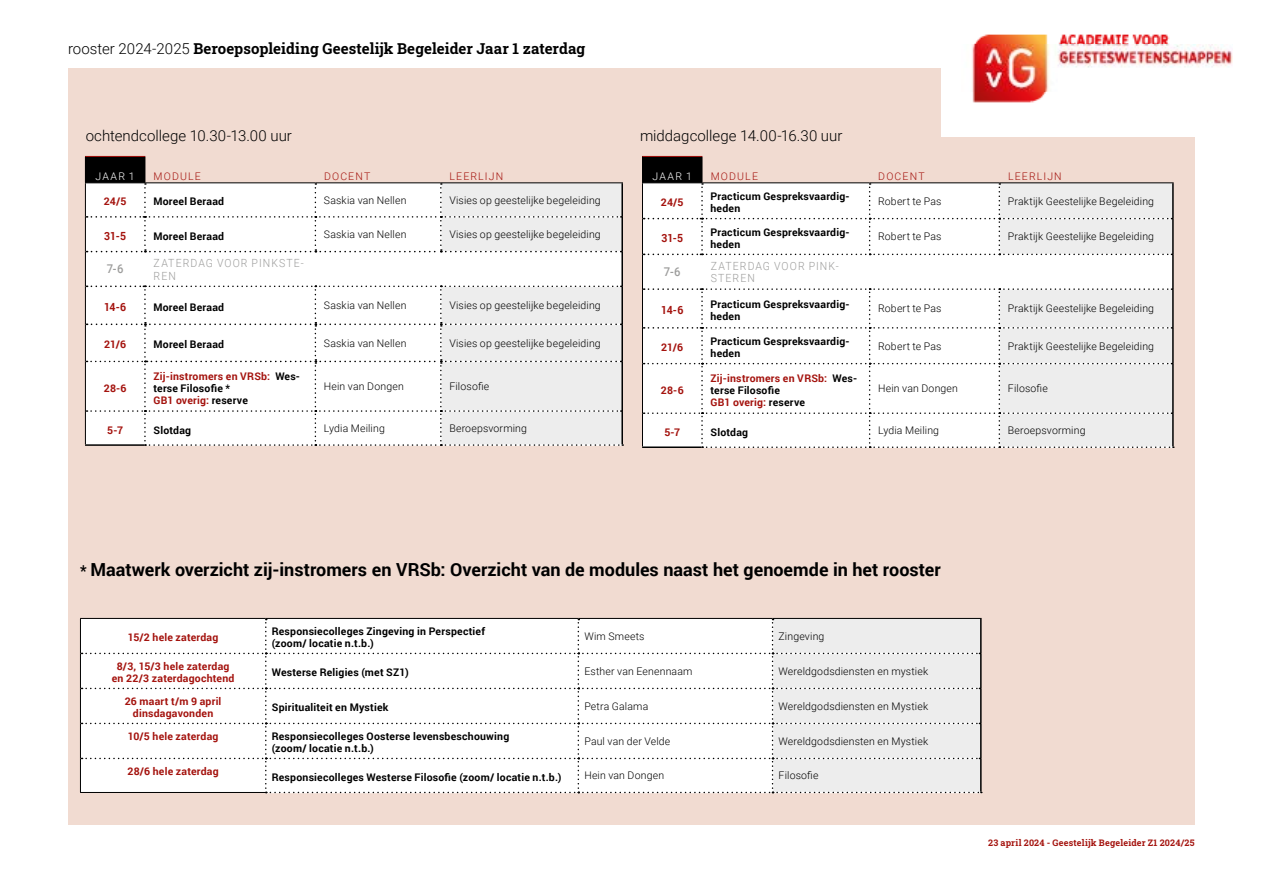
<style>
.page{position:relative;width:1263px;height:893px;background:#fff}
.page>*{position:absolute;margin:0;border:0;box-sizing:border-box;transform-origin:0 0}
.t1{font:700 18px "Roboto";color:#000}
.t2{font:15px "Roboto Slab";letter-spacing:.005em;color:#000}
.t3{font:300 15px "Roboto";color:#000}
.t4{font:500 12px "Roboto";color:#9d9d9c;scale:.93 1}
.t5{font:300 11.25px/12.9px "Roboto";letter-spacing:.105em;color:#9d9d9c;scale:.93 1}
.t6{font:700 11.25px "Roboto";letter-spacing:-.025em;color:#a4130e;scale:.93 1}
.t7{font:300 10.5px "Roboto";letter-spacing:.015em;color:#000}
.t8{font:700 10.5px/12px "Roboto";letter-spacing:.02em;color:#000}
.t9{font:700 10.5px/12px "Roboto";letter-spacing:.02em;color:#a4130e}
.t10{font:300 10.5px "Roboto";letter-spacing:.11em;color:#a4130e}
.t11{font:300 10.5px "Roboto";letter-spacing:.12em;color:#fff}
.t12{font:9px "Roboto Slab";letter-spacing:.025em;color:#a4130e}
.s1{font-family:"Roboto";font-weight:300}
.s2{color:#000}
.s3{font-size:15px}
</style>
<div class="page">
<div style="left:68px;top:68px;width:1127px;height:757px;background:#f1dbd1"></div>
<div style="left:941px;top:0;width:322px;height:136px;background:#fff"></div>
<img style="left:972px;top:34px;width:260px;height:68px">
<div style="left:643px;top:255px;width:356px;height:191px;background:#fff"></div>
<div style="left:999px;top:255px;width:173px;height:33px;background:#fff"></div>
<hr style="left:642px;top:254px;width:1px;height:35px;background:#000">
<hr style="left:642px;top:289px;width:1px;height:39px;background:#000">
<hr style="left:642px;top:328px;width:1px;height:36px;background:#000">
<hr style="left:642px;top:364px;width:1px;height:49px;background:#000">
<hr style="left:1172px;top:219px;width:2px;height:35px;background:#000">
<hr style="left:1172px;top:254px;width:2px;height:35px;background:#000">
<hr style="left:642px;top:156px;width:60px;height:1px;background:#a4130e">
<hr style="left:999px;top:182px;width:175px;height:1px;background:#000">
<hr style="left:642px;top:413px;width:1px;height:33px;background:#000">
<hr style="left:1172px;top:183px;width:2px;height:36px;background:#000">
<hr style="left:642px;top:446px;width:59px;height:2px;background:#000">
<svg style="left:644px;top:288px;width:530px;height:160px;background:#f5f5f5"></svg>
<svg style="left:642px;top:157px;width:530px;height:98px"></svg>
<div style="left:86px;top:252px;width:355px;height:192px;background:#fff"></div>
<div style="left:441px;top:252px;width:180px;height:33px;background:#fff"></div>
<hr style="left:85px;top:252px;width:1px;height:34px;background:#000">
<hr style="left:85px;top:286px;width:1px;height:38px;background:#000">
<hr style="left:85px;top:324px;width:1px;height:37px;background:#000">
<hr style="left:85px;top:361px;width:1px;height:50px;background:#000">
<hr style="left:441px;top:182px;width:182px;height:1px;background:#000">
<hr style="left:621px;top:183px;width:2px;height:34px;background:#000">
<hr style="left:621px;top:217px;width:2px;height:35px;background:#000">
<hr style="left:621px;top:252px;width:2px;height:34px;background:#000">
<hr style="left:85px;top:156px;width:60px;height:1px;background:#a4130e">
<hr style="left:85px;top:411px;width:1px;height:33px;background:#000">
<hr style="left:85px;top:444px;width:59px;height:2px;background:#000">
<svg style="left:87px;top:285px;width:536px;height:161px;background:#f4f4f4"></svg>
<svg style="left:85px;top:157px;width:537px;height:95px"></svg>
<hr style="left:80px;top:653px;width:1px;height:35px;background:#000">
<hr style="left:80px;top:688px;width:1px;height:35px;background:#000">
<hr style="left:80px;top:723px;width:1px;height:35px;background:#000">
<hr style="left:80px;top:618px;width:186px;height:1px;background:#000">
<hr style="left:80px;top:619px;width:1px;height:34px;background:#000">
<svg style="left:82px;top:618px;width:900px;height:175px;background:#f6f6f6"></svg>
<hr style="left:980px;top:619px;width:1px;height:34px;background:#000">
<hr style="left:980px;top:653px;width:1px;height:35px;background:#000">
<hr style="left:980px;top:688px;width:1px;height:35px;background:#000">
<hr style="left:980px;top:723px;width:1px;height:35px;background:#000">
<hr style="left:980px;top:758px;width:1px;height:34px;background:#000">
<hr style="left:80px;top:758px;width:1px;height:34px;background:#000">
<hr style="left:80px;top:792px;width:185px;height:1px;background:#000">
<h2 class="t2" style="left:68px;top:38px;width:519px"><span class="s1">rooster 2024-2025</span> Beroepsopleiding Geestelijk Begeleider Jaar 1 zaterdag</h2>
<h2 class="t3" style="left:86px;top:125px;width:208px">ochtendcollege 10.30-13.00 uur</h2>
<h2 class="t3" style="left:640px;top:125px;width:204px">middagcollege 14.00-16.30 uur</h2>
<p class="t11" style="left:653px;top:169px;width:41px">JAAR 1</p>
<p class="t10" style="left:711px;top:169px;width:49px">MODULE</p>
<p class="t10" style="left:878px;top:169px;width:48px">DOCENT</p>
<p class="t10" style="left:1008px;top:169px;width:55px">LEERLIJN</p>
<p class="t9" style="left:661px;top:196px;width:24px">24/5</p>
<p class="t8" style="left:710px;top:190px;width:141px">Practicum Gespreksvaardig&shy;heden</p>
<p class="t7" style="left:878px;top:194px;width:65px">Robert te Pas</p>
<p class="t7" style="left:1008px;top:194px;width:148px">Praktijk Geestelijke Begeleiding</p>
<p class="t6" style="left:661px;top:230px;width:25px">31-5</p>
<p class="t8" style="left:710px;top:226px;width:141px">Practicum Gespreksvaardig&shy;heden</p>
<p class="t7" style="left:878px;top:229px;width:65px">Robert te Pas</p>
<p class="t7" style="left:1008px;top:229px;width:148px">Praktijk Geestelijke Begeleiding</p>
<p class="t4" style="left:664px;top:264px;width:19px">7-6</p>
<p class="t5" style="left:711px;top:259px;width:139px">ZATERDAG VOOR PINK-<br>STEREN</p>
<p class="t6" style="left:661px;top:302px;width:25px">14-6</p>
<p class="t8" style="left:710px;top:298px;width:141px">Practicum Gespreksvaardig&shy;heden</p>
<p class="t7" style="left:878px;top:301px;width:65px">Robert te Pas</p>
<p class="t7" style="left:1008px;top:301px;width:148px">Praktijk Geestelijke Begeleiding</p>
<p class="t9" style="left:661px;top:341px;width:23px">21/6</p>
<p class="t8" style="left:710px;top:335px;width:141px">Practicum Gespreksvaardig&shy;heden</p>
<p class="t7" style="left:878px;top:339px;width:65px">Robert te Pas</p>
<p class="t7" style="left:1008px;top:339px;width:148px">Praktijk Geestelijke Begeleiding</p>
<p class="t9" style="left:661px;top:384px;width:24px">28-6</p>
<p class="t11" style="left:96px;top:169px;width:41px">JAAR 1</p>
<p class="t10" style="left:154px;top:169px;width:49px">MODULE</p>
<p class="t10" style="left:324px;top:169px;width:48px">DOCENT</p>
<p class="t10" style="left:449px;top:169px;width:55px">LEERLIJN</p>
<p class="t9" style="left:104px;top:195px;width:24px">24/5</p>
<p class="t8" style="left:153px;top:195px;width:72px">Moreel Beraad</p>
<p class="t7" style="left:324px;top:193px;width:84px">Saskia van Nellen</p>
<p class="t7" style="left:449px;top:193px;width:153px">Visies op geestelijke begeleiding</p>
<p class="t6" style="left:104px;top:228px;width:25px">31-5</p>
<p class="t8" style="left:153px;top:230px;width:72px">Moreel Beraad</p>
<p class="t7" style="left:324px;top:227px;width:84px">Saskia van Nellen</p>
<p class="t7" style="left:449px;top:227px;width:153px">Visies op geestelijke begeleiding</p>
<p class="t4" style="left:107px;top:261px;width:19px">7-6</p>
<p class="t5" style="left:154px;top:256px;width:163px">ZATERDAG VOOR PINKSTE-<br>REN</p>
<p class="t6" style="left:104px;top:299px;width:25px">14-6</p>
<p class="t8" style="left:153px;top:301px;width:72px">Moreel Beraad</p>
<p class="t7" style="left:324px;top:298px;width:84px">Saskia van Nellen</p>
<p class="t7" style="left:449px;top:298px;width:153px">Visies op geestelijke begeleiding</p>
<p class="t9" style="left:104px;top:338px;width:23px">21/6</p>
<p class="t8" style="left:153px;top:338px;width:72px">Moreel Beraad</p>
<p class="t7" style="left:324px;top:336px;width:84px">Saskia van Nellen</p>
<p class="t7" style="left:449px;top:336px;width:153px">Visies op geestelijke begeleiding</p>
<p class="t9" style="left:104px;top:382px;width:24px">28-6</p>
<p class="t9" style="left:153px;top:370px;width:148px">Zij-instromers en VRSb: <span class="s2">Wes&shy;terse Filosofie *<br></span>GB1 overig: <span class="s2">reserve</span></p>
<p class="t7" style="left:324px;top:379px;width:81px">Hein van Dongen</p>
<p class="t7" style="left:449px;top:379px;width:42px">Filosofie</p>
<p class="t9" style="left:710px;top:372px;width:148px">Zij-instromers en VRSb: <span class="s2">Wes&shy;terse Filosofie<br></span>GB1 overig: <span class="s2">reserve</span></p>
<p class="t7" style="left:878px;top:381px;width:81px">Hein van Dongen</p>
<p class="t7" style="left:1008px;top:381px;width:42px">Filosofie</p>
<p class="t9" style="left:107px;top:423px;width:17px">5-7</p>
<p class="t8" style="left:153px;top:423px;width:39px">Slotdag</p>
<p class="t7" style="left:324px;top:421px;width:62px">Lydia Meiling</p>
<p class="t7" style="left:449px;top:421px;width:79px">Beroepsvorming</p>
<p class="t9" style="left:664px;top:426px;width:17px">5-7</p>
<p class="t8" style="left:710px;top:426px;width:39px">Slotdag</p>
<p class="t7" style="left:878px;top:423px;width:62px">Lydia Meiling</p>
<p class="t7" style="left:1008px;top:423px;width:79px">Beroepsvorming</p>
<h1 class="t1" style="left:80px;top:557px;width:862px"><span class="s3">*</span> Maatwerk overzicht zij-instromers en VRSb: Overzicht van de modules naast het genoemde in het rooster</h1>
<p class="t9" style="left:128px;top:631px;width:92px">15/2 hele zaterdag</p>
<p class="t8" style="left:272px;top:625px;width:215px">Responsiecolleges Zingeving in Perspectief (zoom/ locatie n.t.b.)</p>
<p class="t7" style="left:584px;top:629px;width:62px">Wim Smeets</p>
<p class="t7" style="left:778px;top:629px;width:47px">Zingeving</p>
<p class="t9" style="left:112px;top:660px;width:124px;text-align:center">8/3, 15/3 hele zaterdag en 22/3 zaterdagochtend</p>
<p class="t8" style="left:272px;top:666px;width:138px">Westerse Religies (met SZ1)</p>
<p class="t7" style="left:584px;top:664px;width:110px">Esther van Eenennaam</p>
<p class="t7" style="left:778px;top:664px;width:151px">Wereldgodsdiensten en mystiek</p>
<p class="t9" style="left:125px;top:695px;width:98px;text-align:center">26 maart t/m 9 april dinsdagavonden</p>
<p class="t8" style="left:272px;top:701px;width:118px">Spiritualiteit en Mystiek</p>
<p class="t7" style="left:584px;top:699px;width:65px">Petra Galama</p>
<p class="t7" style="left:778px;top:699px;width:151px">Wereldgodsdiensten en Mystiek</p>
<p class="t9" style="left:128px;top:730px;width:92px">10/5 hele zaterdag</p>
<p class="t8" style="left:272px;top:730px;width:239px">Responsiecolleges Oosterse levensbeschouwing (zoom/ locatie n.t.b.)</p>
<p class="t7" style="left:584px;top:734px;width:88px">Paul van der Velde</p>
<p class="t7" style="left:778px;top:734px;width:151px">Wereldgodsdiensten en Mystiek</p>
<p class="t9" style="left:128px;top:765px;width:93px">28/6 hele zaterdag</p>
<p class="t8" style="left:272px;top:771px;width:291px">Responsiecolleges Westerse Filosofie (zoom/ locatie n.t.b.)</p>
<p class="t7" style="left:584px;top:768px;width:81px">Hein van Dongen</p>
<p class="t7" style="left:778px;top:768px;width:42px">Filosofie</p>
<p class="t12" style="left:988px;top:837px;width:208px">23 april 2024 - Geestelijk Begeleider Z1 2024/25</p>
</div>
